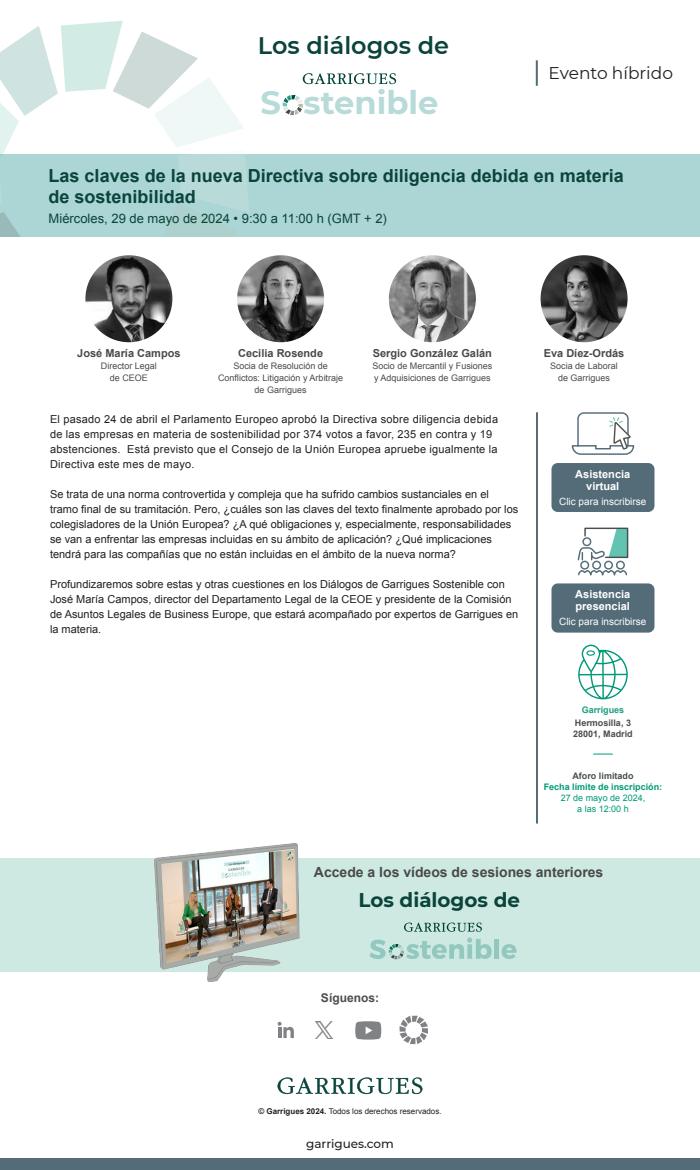
<style>
.page{position:relative;width:700px;height:1170px;background:#fff}
.page>*{position:absolute;margin:0;border:0;box-sizing:border-box;transform-origin:0 0}
.t1{font:700 32.2px "Montserrat";color:#b8dbd9}
.t2{font:600 23.9px "Montserrat";color:#0a443a}
.t3{font:700 19.9px "Montserrat";color:#0a443a}
.t4{font:700 18px/21.6px "Arial";color:#0a443a}
.t5{font:17px "Montserrat";color:#231f20}
.t6{font:700 14px "Arial";color:#4a4a47}
.t7{font:13px "Arial";color:#0a443a}
.t8{font:500 12px "Montserrat";color:#231f20}
.t9{font:700 12px "Arial";color:#4b4c4d}
.t10{font:11px/15px "Arial";color:#231f20}
.t11{font:11px/15px "Arial";letter-spacing:.02em;color:#231f20}
.t12{font:700 11px "Arial";color:#4a4a49}
.t13{font:700 11px/12px "Arial";color:#fff}
.t14{font:10px "Arial";color:#fff}
.t15{font:9px/12px "Arial";color:#4a4a49;text-align:center}
.t16{font:700 9px "Arial";color:#009a77}
.t17{font:9px "Arial";color:#009a77}
.t18{font:700 9px "Arial";color:#4b4c4d}
.t19{font:700 9px "Arial";color:#47504c}
.t20{font:700 9px "Arial";color:#1e9f7e}
.t21{font:8px "Arial";color:#231f20}
.s1{font-weight:700}
</style>
<div class="page">
<div style="left:0;top:154px;width:700px;height:83px;background:#acd6d5"></div>
<svg style="left:0;top:21px;width:249px;height:216px"></svg>
<hr style="left:536px;top:60px;width:2px;height:26px;background:#536c78">
<svg style="left:278px;top:1077px;width:144px;height:17px"></svg>
<div style="left:0;top:1158px;width:700px;height:12px;background:#536c78"></div>
<hr style="left:536px;top:412px;width:2px;height:412px;background:#536c78">
<svg style="left:283px;top:95px;width:20px;height:20px"></svg>
<svg style="left:303px;top:73px;width:93px;height:11px"></svg>
<svg style="left:278px;top:1022px;width:16px;height:16px"></svg>
<svg style="left:355px;top:1021px;width:26px;height:19px"></svg>
<svg style="left:399px;top:1016px;width:29px;height:28px"></svg>
<div style="left:0;top:858px;width:700px;height:114px;background:#cde9e2"></div>
<img style="left:154px;top:843px;width:146px;height:139px">
<svg style="left:404px;top:923px;width:78px;height:9px"></svg>
<div style="left:494px;top:939px;width:5px;height:20px;background:#93c8c0"></div>
<svg style="left:502px;top:944px;width:15px;height:15px"></svg>
<svg style="left:369px;top:938px;width:123px;height:21px"></svg>
<img style="left:85px;top:255px;width:87px;height:87px;border-radius:43px">
<img style="left:389px;top:255px;width:87px;height:87px;border-radius:43px">
<img style="left:237px;top:255px;width:87px;height:87px;border-radius:43px">
<img style="left:541px;top:255px;width:87px;height:87px;border-radius:43px">
<img style="left:315px;top:1022px;width:17px;height:17px">
<svg style="left:593px;top:754px;width:20px;height:1px"></svg>
<div style="left:551px;top:463px;width:103px;height:49px;background:#536c78;border-radius:6px"></div>
<svg style="left:571px;top:412px;width:64px;height:43px"></svg>
<div style="left:551px;top:583px;width:103px;height:50px;background:#536c78;border-radius:6px"></div>
<svg style="left:577px;top:527px;width:52px;height:49px"></svg>
<svg style="left:578px;top:645px;width:50px;height:54px"></svg>
<p class="t2" style="left:258px;top:28px;width:193px">Los diálogos de</p>
<p class="t1" style="left:260px;top:79px;width:180px">S stenible</p>
<p class="t5" style="left:549px;top:61px;width:126px">Evento híbrido</p>
<p class="t4" style="left:49px;top:165px;width:577px">Las claves de la nueva Directiva sobre diligencia debida en materia de sostenibilidad</p>
<p class="t7" style="left:49px;top:210px;width:340px">Miércoles, 29 de mayo de 2024 • 9:30 a 11:00 h (GMT + 2)</p>
<p class="t12" style="left:77px;top:346px;width:105px">José María Campos</p>
<p class="t15" style="left:101px;top:360px;width:58px">Director Legal</p>
<p class="t15" style="left:110px;top:372px;width:40px">de CEOE</p>
<p class="t12" style="left:238px;top:346px;width:86px">Cecilia Rosende</p>
<p class="t15" style="left:218px;top:360px;width:127px">Socia de Resolución de<br>Conflictos: Litigación y Arbitraje de Garrigues</p>
<p class="t12" style="left:373px;top:346px;width:121px">Sergio González Galán</p>
<p class="t15" style="left:372px;top:360px;width:122px">Socio de Mercantil y Fusiones</p>
<p class="t15" style="left:374px;top:372px;width:118px">y Adquisiciones de Garrigues</p>
<p class="t12" style="left:544px;top:346px;width:82px">Eva Díez-Ordás</p>
<p class="t15" style="left:550px;top:360px;width:69px">Socia de Laboral de Garrigues</p>
<p class="t11" style="left:50px;top:412px;width:450px">El pasado 24 de abril el Parlamento Europeo aprobó la Directiva sobre diligencia debida de las empresas en materia de sostenibilidad por 374 votos a favor, 235 en contra y 19 abstenciones. Está previsto que el Consejo de la Unión Europea apruebe igualmente la Directiva este mes de mayo.</p>
<p class="t10" style="left:50px;top:487px;width:470px">Se trata de una norma controvertida y compleja que ha sufrido cambios sustanciales en el tramo final de su tramitación. Pero, ¿cuáles son las claves del texto finalmente aprobado por los colegisladores de la Unión Europea? ¿A qué obligaciones y, especialmente, responsabilidades se van a enfrentar las empresas incluidas en su ámbito de aplicación? ¿Qué implicaciones tendrá para las compañías que no están incluidas en el ámbito de la nueva norma?</p>
<p class="t10" style="left:50px;top:577px;width:470px">Profundizaremos sobre estas y otras cuestiones en los Diálogos de Garrigues Sostenible con José María Campos, director del Departamento Legal de la CEOE y presidente de la Comisión de Asuntos Legales de Business Europe, que estará acompañado por expertos de Garrigues en la materia.</p>
<p class="t13" style="left:575px;top:468px;width:57px">Asistencia</p>
<p class="t13" style="left:586px;top:480px;width:35px">virtual</p>
<p class="t14" style="left:559px;top:495px;width:89px">Clic para inscribirse</p>
<p class="t13" style="left:575px;top:588px;width:57px">Asistencia presencial</p>
<p class="t14" style="left:559px;top:615px;width:89px">Clic para inscribirse</p>
<p class="t20" style="left:582px;top:704px;width:44px">Garrigues</p>
<p class="t18" style="left:575px;top:717px;width:58px">Hermosilla, 3</p>
<p class="t18" style="left:573px;top:728px;width:61px">28001, Madrid</p>
<p class="t19" style="left:573px;top:770px;width:63px">Aforo limitado</p>
<p class="t16" style="left:544px;top:781px;width:120px">Fecha límite de inscripción:</p>
<p class="t17" style="left:561px;top:792px;width:86px">27 de mayo de 2024,</p>
<p class="t17" style="left:577px;top:803px;width:53px">a las 12:00 h</p>
<p class="t6" style="left:314px;top:863px;width:291px">Accede a los vídeos de sesiones anteriores</p>
<p class="t3" style="left:359px;top:886px;width:163px">Los diálogos de</p>
<p class="t9" style="left:321px;top:990px;width:60px">Síguenos:</p>
<p class="t21" style="left:258px;top:1106px;width:185px"><span class="s1">© Garrigues 2024.</span> Todos los derechos reservados.</p>
<p class="t8" style="left:306px;top:1136px;width:89px">garrigues.com</p>
</div>
